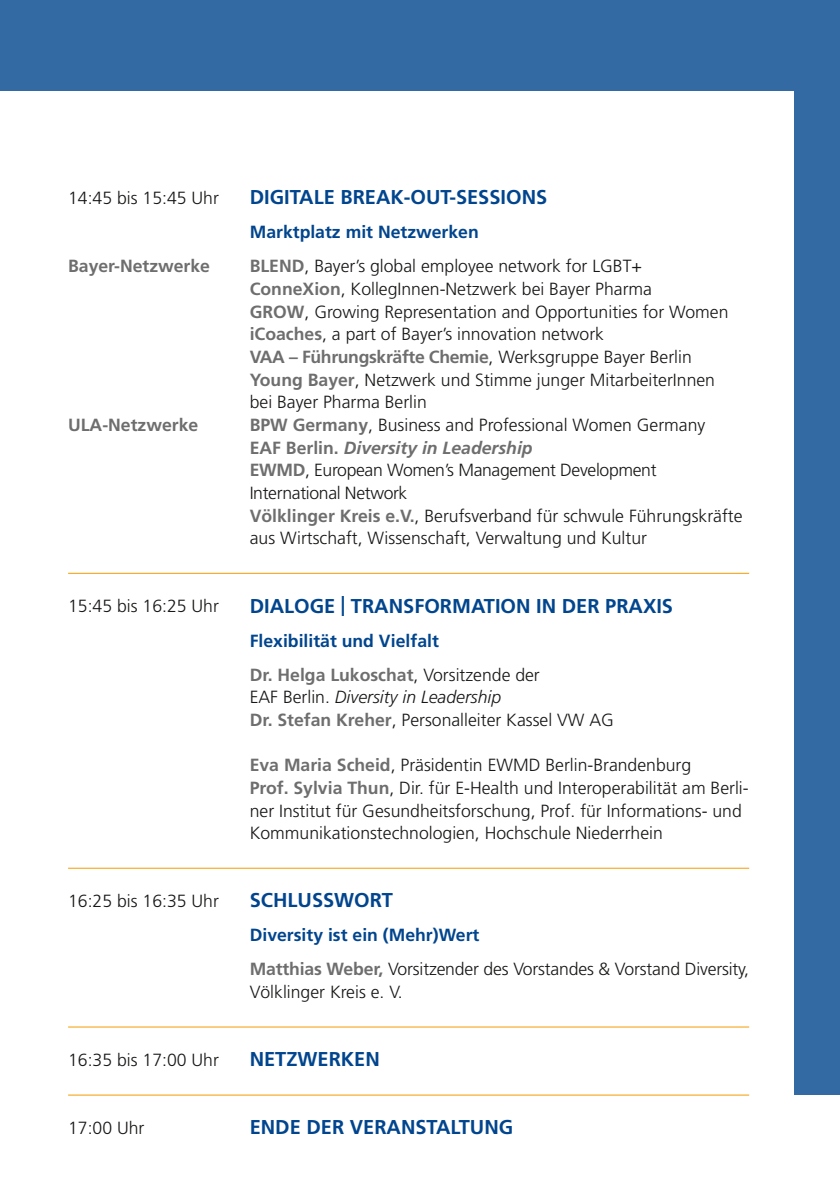
<style>
.page{position:relative;width:840px;height:1191px;background:#fff}
.page>*{position:absolute;margin:0;border:0;box-sizing:border-box;transform-origin:0 0}
.t1{font:700 20px "Frutiger";color:#00458e}
.t2{font:300 17.6px/22.6px "Frutiger";color:#181716}
.t3{font:700 17.6px/34px "Frutiger";color:#00458e}
.t4{font:700 17.6px "Frutiger";color:#6e6e6e}
.s1{font-weight:700;color:#6e6e6e}
.s2{font-weight:700;font-style:italic;color:#6e6e6e}
.s3{color:#6e6e6e}
.s4{font-weight:300;color:#181716}
.s5{font-style:italic}
.s6{font-weight:700;color:#00458e}
</style>
<div class="page">
<div style="left:0;top:0;width:839px;height:91px;background:#336aa4"></div>
<div style="left:794px;top:0;width:45px;height:1094px;background:#336aa4"></div>
<hr style="left:68px;top:573px;width:680px;height:1px;background:#f59c00">
<hr style="left:68px;top:867px;width:680px;height:1px;background:#f59c00">
<hr style="left:68px;top:1026px;width:680px;height:1px;background:#f59c00">
<hr style="left:68px;top:1094px;width:680px;height:1px;background:#f59c00">
<p class="t2" style="left:68px;top:187px;width:152px">14:45 bis 15:45 Uhr</p>
<p class="t1" style="left:249px;top:185px;width:299px">DIGITALE BREAK-OUT-SESSIONS</p>
<p class="t3" style="left:249px;top:215px;width:230px">Marktplatz mit Netzwerken</p>
<p class="t4" style="left:68px;top:256px;width:143px">Bayer-Netzwerke</p>
<p class="t2" style="left:249px;top:255px;width:480px"><span class="s1">BLEND</span>, Bayer’s global employee network for LGBT+ <span class="s1">ConneXion</span>, KollegInnen-Netzwerk bei Bayer Pharma<br><span class="s1">GROW</span>, Growing Representation and Opportunities for Women <span class="s1">iCoaches</span>, a part of Bayer’s innovation network<br><span class="s1">VAA – Führungskräfte Chemie</span>, Werksgruppe Bayer Berlin <span class="s1">Young Bayer</span>, Netzwerk und Stimme junger MitarbeiterInnen bei Bayer Pharma Berlin</p>
<p class="t4" style="left:68px;top:414px;width:132px">ULA-Netzwerke</p>
<p class="t2" style="left:249px;top:414px;width:494px"><span class="s1">BPW Germany</span>, Business and Professional Women Germany<br><span class="s1">EAF Berlin.</span> <span class="s2">Diversity in Leadership<br></span><span class="s1">EWMD</span>, European Women’s Management Development International Network<br><span class="s1">Völklinger Kreis e.V.</span>, Berufsverband für schwule Führungskräfte aus Wirtschaft, Wissenschaft, Verwaltung und Kultur</p>
<p class="t2" style="left:68px;top:595px;width:152px">15:45 bis 16:25 Uhr</p>
<p class="t1" style="left:249px;top:594px;width:424px">DIALOGE | TRANSFORMATION IN DER PRAXIS</p>
<p class="t3" style="left:249px;top:623px;width:291px">Flexibilität und Vielfalt<br><span class="s3">Dr. Helga Lukoschat</span><span class="s4">, Vorsitzende der</span></p>
<p class="t2" style="left:249px;top:686px;width:365px">EAF Berlin. <span class="s5">Diversity in Leadership<br></span><span class="s1">Dr. Stefan Kreher</span>, Personalleiter Kassel VW AG</p>
<p class="t2" style="left:249px;top:754px;width:500px"><span class="s1">Eva Maria Scheid</span>, Präsidentin EWMD Berlin-Brandenburg<br><span class="s1">Prof. Sylvia Thun</span>, Dir. für E-Health und Interoperabilität am Berli&shy;ner Institut für Gesundheitsforschung, Prof. für Informations- und Kommunikationstechnologien, Hochschule Niederrhein</p>
<p class="t2" style="left:68px;top:890px;width:152px">16:25 bis 16:35 Uhr</p>
<p class="t1" style="left:249px;top:888px;width:145px">SCHLUSSWORT</p>
<p class="t2" style="left:249px;top:918px;width:500px;line-height:34px"><span class="s6">Diversity ist ein (Mehr)Wert<br></span><span class="s1">Matthias Weber,</span> Vorsitzender des Vorstandes &amp; Vorstand Diversity,</p>
<p class="t2" style="left:249px;top:981px;width:154px">Völklinger Kreis e. V.</p>
<p class="t2" style="left:68px;top:1049px;width:152px">16:35 bis 17:00 Uhr</p>
<p class="t1" style="left:249px;top:1047px;width:132px">NETZWERKEN</p>
<p class="t2" style="left:68px;top:1117px;width:78px">17:00 Uhr</p>
<p class="t1" style="left:249px;top:1115px;width:265px">ENDE DER VERANSTALTUNG</p>
</div>
